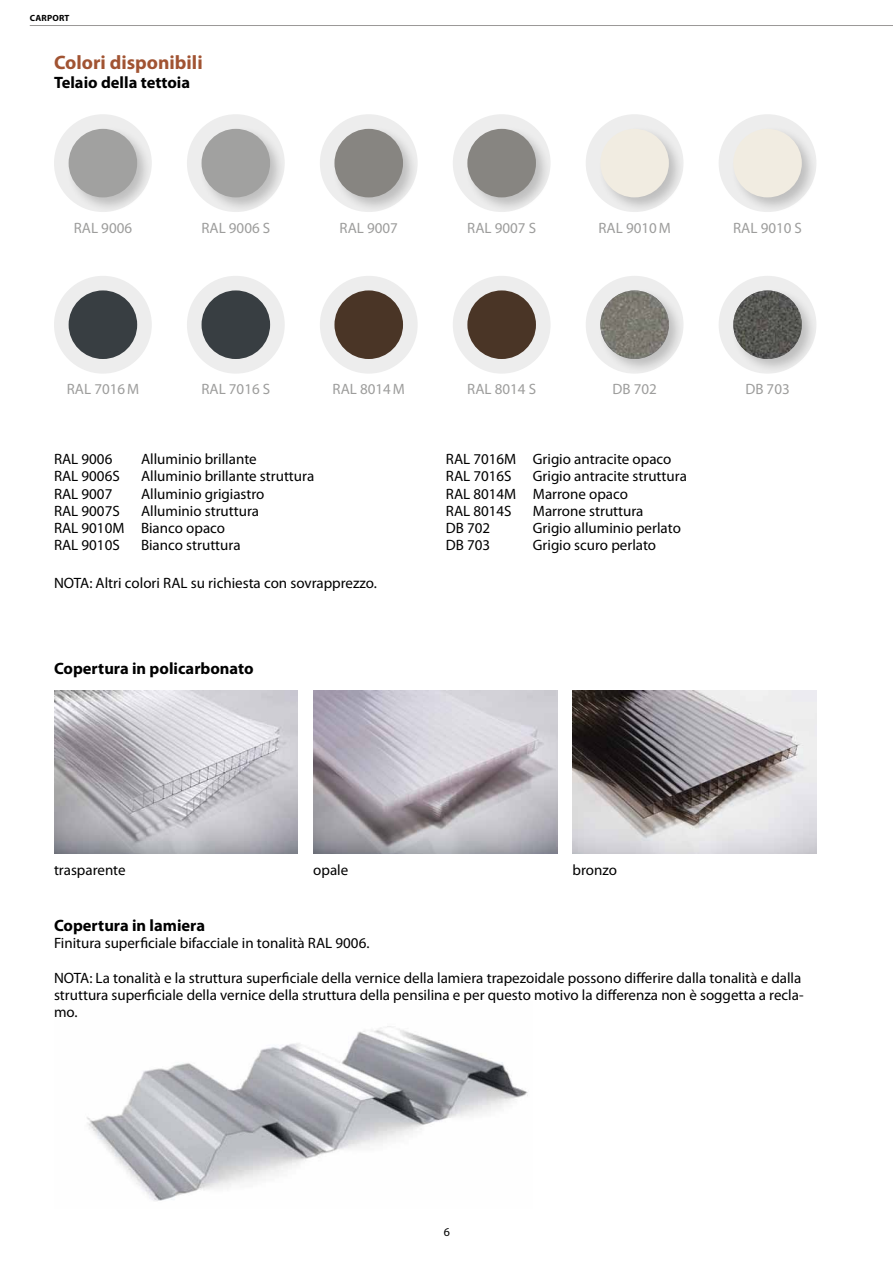
<style>
.page{position:relative;width:893px;height:1263px;background:#fff}
.page>*{position:absolute;margin:0;border:0;box-sizing:border-box;transform-origin:0 0}
.t1{font:700 19.5px "Myriad Pro";color:#a15332}
.t2{font:700 16.5px "Myriad Pro";color:#000}
.t3{font:15px/17.2px "Myriad Pro";color:#000}
.t4{font:15px "Myriad Pro";color:#9d9d9c}
.t5{font:12px "Myriad Pro";color:#000}
.t6{font:700 9px "Myriad Pro";letter-spacing:.02em;color:#000}
</style>
<div class="page">
<hr style="left:30px;top:25px;width:863px;height:1px;background:#9b9998">
<img style="left:87px;top:1026px;width:441px;height:175px">
<div style="left:54px;top:114px;width:98px;height:98px;background:#ededed;border-radius:50%"></div>
<div style="left:66px;top:126px;width:86px;height:86px;background:#000;opacity:.2"></div>
<div style="left:69px;top:129px;width:68px;height:68px;background:#a1a1a0;border-radius:50%"></div>
<div style="left:54px;top:276px;width:98px;height:98px;background:#ededed;border-radius:50%"></div>
<div style="left:69px;top:290px;width:68px;height:69px;background:#383e42;border-radius:50%"></div>
<div style="left:187px;top:114px;width:98px;height:98px;background:#ededed;border-radius:50%"></div>
<div style="left:199px;top:126px;width:86px;height:86px;background:#000;opacity:.2"></div>
<div style="left:202px;top:129px;width:68px;height:68px;background:#a1a1a0;border-radius:50%"></div>
<div style="left:187px;top:276px;width:98px;height:98px;background:#ededed;border-radius:50%"></div>
<div style="left:202px;top:290px;width:68px;height:69px;background:#383e42;border-radius:50%"></div>
<div style="left:320px;top:114px;width:98px;height:98px;background:#ededed;border-radius:50%"></div>
<div style="left:331px;top:126px;width:87px;height:86px;background:#000;opacity:.2"></div>
<div style="left:334px;top:129px;width:69px;height:68px;background:#878581;border-radius:50%"></div>
<div style="left:320px;top:276px;width:98px;height:98px;background:#ededed;border-radius:50%"></div>
<div style="left:334px;top:290px;width:69px;height:69px;background:#4a3526;border-radius:50%"></div>
<div style="left:453px;top:114px;width:98px;height:98px;background:#ededed;border-radius:50%"></div>
<div style="left:464px;top:126px;width:87px;height:86px;background:#000;opacity:.2"></div>
<div style="left:467px;top:129px;width:69px;height:68px;background:#878581;border-radius:50%"></div>
<div style="left:453px;top:276px;width:98px;height:98px;background:#ededed;border-radius:50%"></div>
<div style="left:467px;top:290px;width:69px;height:69px;background:#4a3526;border-radius:50%"></div>
<div style="left:586px;top:114px;width:97px;height:98px;background:#ededed;border-radius:50%"></div>
<div style="left:597px;top:126px;width:87px;height:86px;background:#000;opacity:.2"></div>
<div style="left:600px;top:129px;width:69px;height:68px;background:#f1ece1;border-radius:50%"></div>
<div style="left:586px;top:276px;width:97px;height:98px;background:#ededed;border-radius:50%"></div>
<div style="left:597px;top:287px;width:87px;height:87px;background:#000;opacity:.2"></div>
<img style="left:600px;top:290px;width:69px;height:69px;border-radius:34px">
<div style="left:719px;top:114px;width:97px;height:98px;background:#ededed;border-radius:50%"></div>
<div style="left:730px;top:126px;width:87px;height:86px;background:#000;opacity:.2"></div>
<div style="left:733px;top:129px;width:69px;height:68px;background:#f1ece1;border-radius:50%"></div>
<div style="left:719px;top:276px;width:97px;height:98px;background:#ededed;border-radius:50%"></div>
<div style="left:730px;top:287px;width:87px;height:87px;background:#000;opacity:.2"></div>
<img style="left:733px;top:290px;width:69px;height:69px;border-radius:34px">
<img style="left:54px;top:691px;width:244px;height:162px">
<img style="left:313px;top:691px;width:244px;height:162px">
<img style="left:572px;top:691px;width:244px;height:162px">
<p class="t6" style="left:30px;top:12px;width:41px">CARPORT</p>
<h1 class="t1" style="left:54px;top:49px;width:150px">Colori disponibili</h1>
<p class="t2" style="left:54px;top:71px;width:138px">Telaio della tettoia</p>
<p class="t4" style="left:74px;top:218px;width:60px">RAL 9006</p>
<p class="t4" style="left:201px;top:218px;width:70px">RAL 9006 S</p>
<p class="t4" style="left:340px;top:218px;width:60px">RAL 9007</p>
<p class="t4" style="left:467px;top:218px;width:70px">RAL 9007 S</p>
<p class="t4" style="left:598px;top:218px;width:74px">RAL 9010M</p>
<p class="t4" style="left:733px;top:218px;width:70px">RAL 9010 S</p>
<p class="t4" style="left:67px;top:380px;width:74px">RAL 7016M</p>
<p class="t4" style="left:201px;top:380px;width:70px">RAL 7016 S</p>
<p class="t4" style="left:333px;top:380px;width:74px">RAL 8014M</p>
<p class="t4" style="left:467px;top:380px;width:70px">RAL 8014 S</p>
<p class="t4" style="left:612px;top:380px;width:46px">DB 702</p>
<p class="t4" style="left:745px;top:380px;width:46px">DB 703</p>
<p class="t3" style="left:54px;top:450px;width:60px">RAL 9006</p>
<p class="t3" style="left:141px;top:450px;width:117px">Alluminio brillante</p>
<p class="t3" style="left:54px;top:467px;width:67px">RAL 9006S</p>
<p class="t3" style="left:141px;top:467px;width:175px">Alluminio brillante struttura</p>
<p class="t3" style="left:54px;top:485px;width:60px">RAL 9007</p>
<p class="t3" style="left:141px;top:485px;width:125px">Alluminio grigiastro</p>
<p class="t3" style="left:54px;top:502px;width:67px">RAL 9007S</p>
<p class="t3" style="left:54px;top:502px;width:207px;text-indent:87px">Alluminio struttura<br>RAL 9010M Bianco opaco<br>RAL 9010S</p>
<p class="t3" style="left:141px;top:536px;width:101px">Bianco struttura</p>
<p class="t3" style="left:54px;top:574px;width:324px">NOTA: Altri colori RAL su richiesta con sovrapprezzo.</p>
<p class="t3" style="left:446px;top:450px;width:227px">RAL 7016M Grigio antracite opaco<br>RAL 7016S</p>
<p class="t3" style="left:446px;top:467px;width:243px;text-indent:87px">Grigio antracite struttura<br>RAL 8014M Marrone opaco<br>RAL 8014S</p>
<p class="t3" style="left:533px;top:502px;width:112px">Marrone struttura</p>
<p class="t3" style="left:446px;top:519px;width:46px">DB 702</p>
<p class="t3" style="left:533px;top:519px;width:150px">Grigio alluminio perlato</p>
<p class="t3" style="left:446px;top:536px;width:46px">DB 703</p>
<p class="t3" style="left:533px;top:536px;width:125px">Grigio scuro perlato</p>
<p class="t2" style="left:54px;top:658px;width:201px">Copertura in policarbonato</p>
<p class="t3" style="left:54px;top:861px;width:73px">trasparente</p>
<p class="t3" style="left:313px;top:861px;width:37px">opale</p>
<p class="t3" style="left:572px;top:861px;width:46px">bronzo</p>
<p class="t2" style="left:54px;top:914px;width:153px">Copertura in lamiera</p>
<p class="t3" style="left:54px;top:934px;width:317px">Finitura superficiale bifacciale in tonalità RAL 9006.</p>
<p class="t3" style="left:54px;top:969px;width:751px">NOTA: La tonalità e la struttura superficiale della vernice della lamiera trapezoidale possono differire dalla tonalità e dalla struttura superficiale della vernice della struttura della pensilina e per questo motivo la differenza non è soggetta a recla&shy;mo.</p>
<p class="t5" style="left:444px;top:1225px;width:8px">6</p>
</div>
